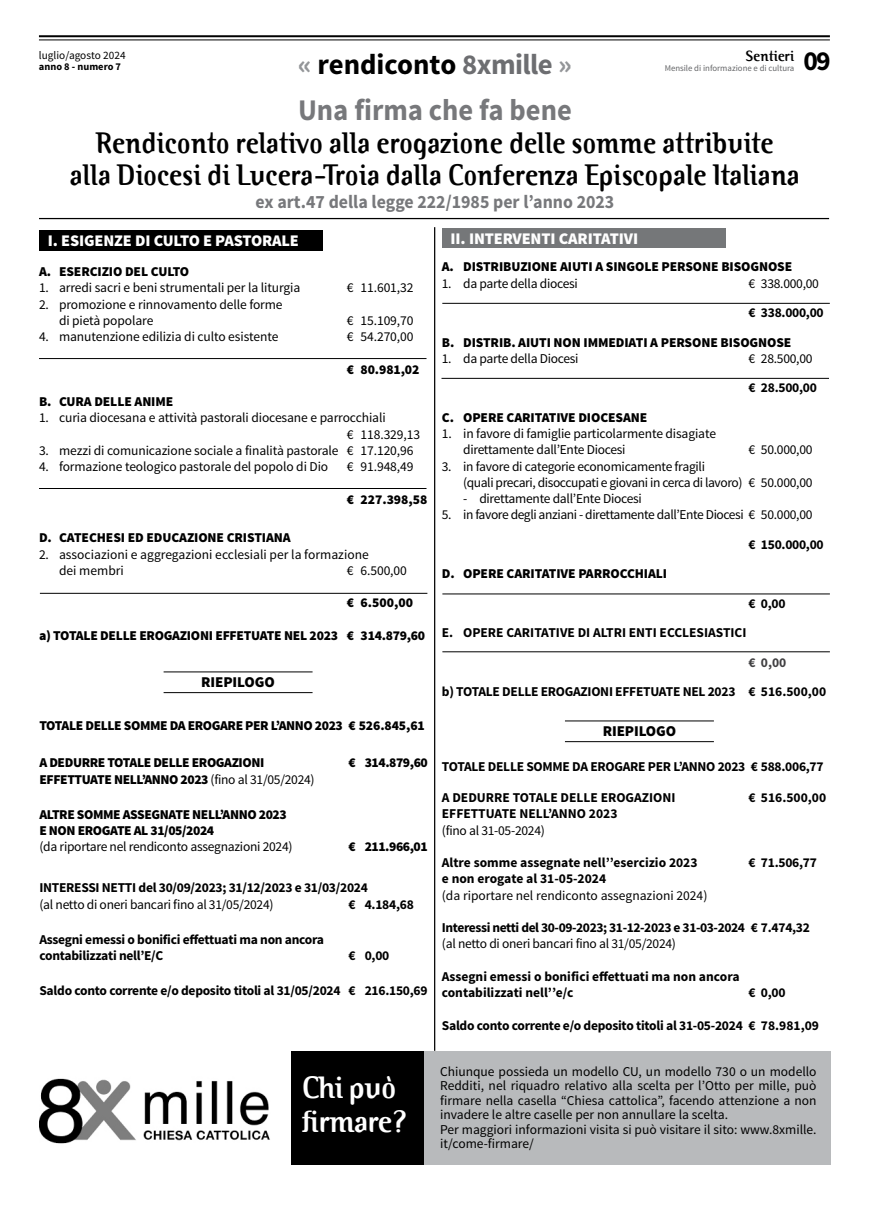
<style>
.page{position:relative;width:869px;height:1205px;background:#fff}
.page>*{position:absolute;margin:0;border:0;box-sizing:border-box;transform-origin:0 0}
.t1{font:700 31.25px/33.8px "Binary ITC";letter-spacing:-.02em;color:#fff}
.t2{font:700 30px/32.5px "Binary ITC";letter-spacing:-.02em;color:#000;text-align:center;scale:.95 1}
.t3{font:700 30px "Source Sans Pro";color:#77787b;scale:.95 1}
.t4{font:700 28.75px "Source Sans Pro";color:#000}
.t5{font:700 27.5px "Source Sans Pro";color:#000}
.t6{font:700 18.75px "Source Sans Pro";color:#77787b;scale:.95 1}
.t7{font:900 16.25px "Source Sans Pro";letter-spacing:-.01em;color:#fff}
.t8{font:900 15px "Source Sans Pro";letter-spacing:-.01em;color:#000}
.t9{font:700 15px "Binary ITC";color:#000}
.t10{font:13.5px/14.4px "Source Sans Pro";letter-spacing:-.01em;color:#000}
.t11{font:700 13.5px/16.2px "Source Sans Pro";letter-spacing:-.02em;color:#000}
.t12{font:900 13.5px/16.2px "Source Sans Pro";letter-spacing:-.02em;color:#000}
.t13{font:13.5px/16.2px "Source Sans Pro";letter-spacing:-.03em;color:#000}
.t14{font:700 13.5px "Source Sans Pro";color:#000}
.t15{font:700 13.5px "Source Sans Pro";color:#414042}
.t16{font:11.25px "Source Sans Pro";color:#000}
.t17{font:700 10.38px "Source Sans Pro";color:#000}
.t18{font:8.75px "Source Sans Pro";color:#636466}
.s1{color:#939598}
.s2{color:#6d6e71}
.s3{font-weight:400}
</style>
<div class="page">
<div style="left:39px;top:230px;width:284px;height:21px;background:#000"></div>
<div style="left:441px;top:228px;width:284px;height:19px;background:#757779"></div>
<hr style="left:39px;top:218px;width:789px;height:1px;background:#000">
<hr style="left:434px;top:227px;width:1px;height:824px;background:#000">
<hr style="left:39px;top:358px;width:387px;height:1px;background:#000">
<hr style="left:39px;top:488px;width:387px;height:1px;background:#000">
<hr style="left:163px;top:671px;width:149px;height:1px;background:#000">
<hr style="left:564px;top:720px;width:149px;height:1px;background:#000">
<hr style="left:163px;top:692px;width:149px;height:1px;background:#000">
<hr style="left:564px;top:741px;width:149px;height:1px;background:#000">
<hr style="left:442px;top:594px;width:387px;height:1px;background:#000">
<hr style="left:442px;top:651px;width:387px;height:1px;background:#000">
<hr style="left:441px;top:378px;width:387px;height:1px;background:#000">
<hr style="left:442px;top:303px;width:387px;height:1px;background:#000">
<hr style="left:40px;top:593px;width:387px;height:1px;background:#000">
<hr style="left:39px;top:39px;width:790px;height:1px;background:#000">
<hr style="left:39px;top:35px;width:790px;height:2px;background:#000">
<img style="left:40px;top:1078px;width:230px;height:66px">
<div style="left:291px;top:1051px;width:539px;height:114px;background:#b8babc"></div>
<div style="left:291px;top:1051px;width:133px;height:114px;background:#000"></div>
<p class="t16" style="left:39px;top:48px;width:88px">luglio/agosto 2024</p>
<p class="t17" style="left:39px;top:60px;width:84px">anno 8 - numero 7</p>
<p class="t9" style="left:745px;top:47px;width:50px">Sentieri</p>
<p class="t18" style="left:664px;top:63px;width:131px">Mensile di informazione e di cultura</p>
<h3 class="t4" style="left:297px;top:46px;width:275px"><span class="s1">«</span> rendiconto <span class="s2">8xmille</span> <span class="s1">»</span></h3>
<h3 class="t5" style="left:803px;top:44px;width:29px">09</h3>
<h2 class="t3" style="left:298px;top:91px;width:289px">Una firma che fa bene</h2>
<h2 class="t2" style="left:70px;top:126px;width:770px">Rendiconto relativo alla erogazione delle somme attribuite<br>alla Diocesi di Lucera-Troia dalla Conferenza Episcopale Italiana</h2>
<h3 class="t6" style="left:255px;top:189px;width:379px">ex art.47 della legge 222/1985 per l’anno 2023</h3>
<p class="t7" style="left:48px;top:230px;width:252px">I. ESIGENZE DI CULTO E PASTORALE</p>
<p class="t12" style="left:39px;top:264px;width:152px">A. ESERCIZIO DEL CULTO</p>
<p class="t10" style="left:39px;top:281px;width:263px">1. arredi sacri e beni strumentali per la liturgia</p>
<p class="t10" style="left:346px;top:281px;width:68px">€ 11.601,32</p>
<p class="t10" style="left:59px;top:296px;width:225px;line-height:16.2px;text-indent:-20px">2. promozione e rinnovamento delle forme di pietà popolare</p>
<p class="t7" style="left:450px;top:228px;width:189px">II. INTERVENTI CARITATIVI</p>
<p class="t12" style="left:441px;top:259px;width:20px">A. DISTRIBUZIONE</p>
<p class="t12" style="left:560px;top:259px;width:233px">AIUTI A SINGOLE PERSONE BISOGNOSE</p>
<p class="t10" style="left:441px;top:276px;width:137px">1. da parte della diocesi</p>
<p class="t10" style="left:748px;top:276px;width:72px">€ 338.000,00</p>
<p class="t11" style="left:748px;top:305px;width:77px">€ 338.000,00</p>
<p class="t12" style="left:441px;top:334px;width:351px">B. DISTRIB. AIUTI NON IMMEDIATI A PERSONE BISOGNOSE</p>
<p class="t10" style="left:441px;top:351px;width:138px">1. da parte della Diocesi</p>
<p class="t10" style="left:748px;top:351px;width:66px">€ 28.500,00</p>
<p class="t11" style="left:748px;top:380px;width:70px">€ 28.500,00</p>
<p class="t12" style="left:441px;top:410px;width:21px">C. OPERE</p>
<p class="t12" style="left:506px;top:410px;width:8px">CARITATIVE</p>
<p class="t12" style="left:578px;top:410px;width:70px">DIOCESANE</p>
<p class="t10" style="left:463px;top:426px;width:254px;line-height:16.2px;text-indent:-21px">1. in favore di famiglie particolarmente disagiate direttamente dall’Ente Diocesi</p>
<p class="t10" style="left:346px;top:313px;width:68px">€ 15.109,70</p>
<p class="t10" style="left:39px;top:330px;width:241px">4. manutenzione edilizia di culto esistente</p>
<p class="t10" style="left:346px;top:330px;width:68px">€ 54.270,00</p>
<p class="t12" style="left:346px;top:362px;width:74px">€ 80.981,02</p>
<p class="t12" style="left:39px;top:394px;width:136px">B. CURA DELLE ANIME</p>
<p class="t10" style="left:346px;top:410px;width:75px;line-height:16.2px;text-indent:-307px">1. curia diocesana e attività pastorali diocesane e parrocchiali<br>€ 118.329,13</p>
<p class="t10" style="left:39px;top:443px;width:376px">3. mezzi di comunicazione sociale a finalità pastorale € 17.120,96</p>
<p class="t10" style="left:39px;top:460px;width:290px">4. formazione teologico pastorale del popolo di Dio</p>
<p class="t10" style="left:346px;top:460px;width:68px">€ 91.948,49</p>
<p class="t12" style="left:346px;top:492px;width:82px">€ 227.398,58</p>
<p class="t12" style="left:39px;top:530px;width:253px">D. CATECHESI ED EDUCAZIONE CRISTIANA</p>
<p class="t10" style="left:59px;top:546px;width:311px;line-height:16.2px;text-indent:-20px">2. associazioni e aggregazioni ecclesiali per la formazione dei membri</p>
<p class="t10" style="left:748px;top:443px;width:66px">€ 50.000,00</p>
<p class="t13" style="left:463px;top:458px;width:351px;text-indent:-21px">3. in favore di categorie economicamente fragili<br>(quali precari, disoccupati e giovani in cerca di lavoro) € 50.000,00</p>
<p class="t10" style="left:463px;top:492px;width:180px">- direttamente dall’Ente Diocesi</p>
<p class="t13" style="left:441px;top:507px;width:372px">5. in favore degli anziani - direttamente dall’Ente Diocesi € 50.000,00</p>
<p class="t11" style="left:748px;top:537px;width:77px">€ 150.000,00</p>
<p class="t12" style="left:441px;top:566px;width:227px">D. OPERE CARITATIVE PARROCCHIALI</p>
<p class="t11" style="left:748px;top:596px;width:39px">€ 0,00</p>
<p class="t11" style="left:441px;top:625px;width:47px">E. OPERE</p>
<p class="t11" style="left:506px;top:625px;width:8px">CARITATI</p>
<p class="t11" style="left:559px;top:625px;width:41px">VEDI ALTRI</p>
<p class="t11" style="left:628px;top:625px;width:8px">ENTI</p>
<p class="t11" style="left:659px;top:625px;width:8px">ECCLESIASTICI</p>
<p class="t15" style="left:748px;top:654px;width:39px">€ 0,00</p>
<p class="t11" style="left:441px;top:684px;width:23px">b) TOTALE</p>
<p class="t11" style="left:502px;top:684px;width:8px">DELLE</p>
<p class="t11" style="left:540px;top:684px;width:40px">EROGAZIONI</p>
<p class="t11" style="left:615px;top:684px;width:9px">EFFETUATE</p>
<p class="t11" style="left:682px;top:684px;width:9px">NEL</p>
<p class="t14" style="left:707px;top:683px;width:120px">2023 € 516.500,00</p>
<p class="t8" style="left:602px;top:721px;width:75px">RIEPILOGO</p>
<p class="t11" style="left:441px;top:759px;width:383px">Totale delle somm e da erogare per l’anno 2023 € 588.006,77</p>
<p class="t14" style="left:441px;top:789px;width:235px">A dedurre totale delle erogazioni</p>
<p class="t11" style="left:748px;top:790px;width:79px">€ 516.500,00</p>
<p class="t14" style="left:441px;top:805px;width:177px">effettuate nell’anno 2023</p>
<p class="t10" style="left:441px;top:823px;width:104px">(fino al 31-05-2024)</p>
<p class="t14" style="left:441px;top:854px;width:257px">Altre somme assegnate nell’’esercizio 2023</p>
<p class="t11" style="left:748px;top:855px;width:70px">€ 71.506,77</p>
<p class="t14" style="left:441px;top:870px;width:166px">e non erogate al 31-05-2024</p>
<p class="t10" style="left:441px;top:888px;width:267px">(da riportare nel rendiconto assegnazioni 2024)</p>
<p class="t11" style="left:441px;top:920px;width:369px">Interessi netti del 30-09-2023; 31-12-2023 e 31-03-2024 € 7.474,32</p>
<p class="t10" style="left:441px;top:937px;width:235px">(al netto di oneri bancari fino al 31/05/2024)</p>
<p class="t11" style="left:441px;top:969px;width:299px">Assegni emessi o bonifici effettuati ma non ancora contabilizzati nell’’e/c</p>
<p class="t10" style="left:346px;top:563px;width:61px">€ 6.500,00</p>
<p class="t12" style="left:347px;top:595px;width:68px">€ 6.500,00</p>
<p class="t12" style="left:39px;top:628px;width:387px">A) TOTALE DELLE EROGAZIONI EFFETUATE NEL 2023 € 314.879,60</p>
<p class="t8" style="left:201px;top:672px;width:75px">RIEPILOGO</p>
<p class="t12" style="left:39px;top:718px;width:386px">TOTALE DELLE SOMME DA EROGARE PER L’ANNO 2023 € 526.845,61</p>
<p class="t12" style="left:39px;top:755px;width:226px">A DEDURRE TOTALE DELLE EROGAZIONI</p>
<p class="t12" style="left:348px;top:755px;width:81px">€ 314.879,60</p>
<p class="t12" style="left:39px;top:771px;width:276px">EFFETTUATE NELL’ANNO 2023 <span class="s3">(fino al 31/05/2024)</span></p>
<p class="t12" style="left:39px;top:806px;width:249px">ALTRE SOMME ASSEGNATE NELL’ANNO 2023<br>E NON EROGATE AL 31/05/2024</p>
<p class="t10" style="left:39px;top:839px;width:254px">(da riportare nel rendiconto assegnazioni 2024)</p>
<p class="t12" style="left:348px;top:839px;width:81px">€ 211.966,01</p>
<p class="t11" style="left:39px;top:880px;width:8px">INTERESSI</p>
<p class="t11" style="left:102px;top:880px;width:8px">NETTI</p>
<p class="t11" style="left:138px;top:880px;width:231px">del 30/09/2023; 31/12/2023 e 31/03/2024</p>
<p class="t10" style="left:39px;top:897px;width:235px">(al netto di oneri bancari fino al 31/05/2024)</p>
<p class="t11" style="left:348px;top:896px;width:67px">€ 4.184,68</p>
<p class="t11" style="left:39px;top:931px;width:286px">Assegni emessi o bonifici effettuati ma non ancora contabilizzati nell’e/c</p>
<p class="t11" style="left:348px;top:948px;width:42px">€ 0,00</p>
<p class="t11" style="left:39px;top:983px;width:389px">Saldo conto corrente e/o deposito titoli al 31/05/2024 € 216.150,69</p>
<p class="t11" style="left:748px;top:985px;width:39px">€ 0,00</p>
<p class="t11" style="left:441px;top:1017px;width:378px">Saldo conto corrente e/o deposito titoli al 31-05-2024 € 78.981,09</p>
<h1 class="t1" style="left:301px;top:1070px;width:107px">Chi può firmare?</h1>
<p class="t10" style="left:440px;top:1064px;width:378px">Chiunque possieda un modello CU, un modello 730 o un modello Redditi, nel riquadro relativo alla scelta per l’Otto per mille, può firmare nella casella “Chiesa cattolica”, facendo attenzione a non invadere le altre caselle per non annullare la scelta.<br>Per maggiori informazioni visita si può visitare il sito: www.8xmille. it/come-firmare/</p>
</div>
